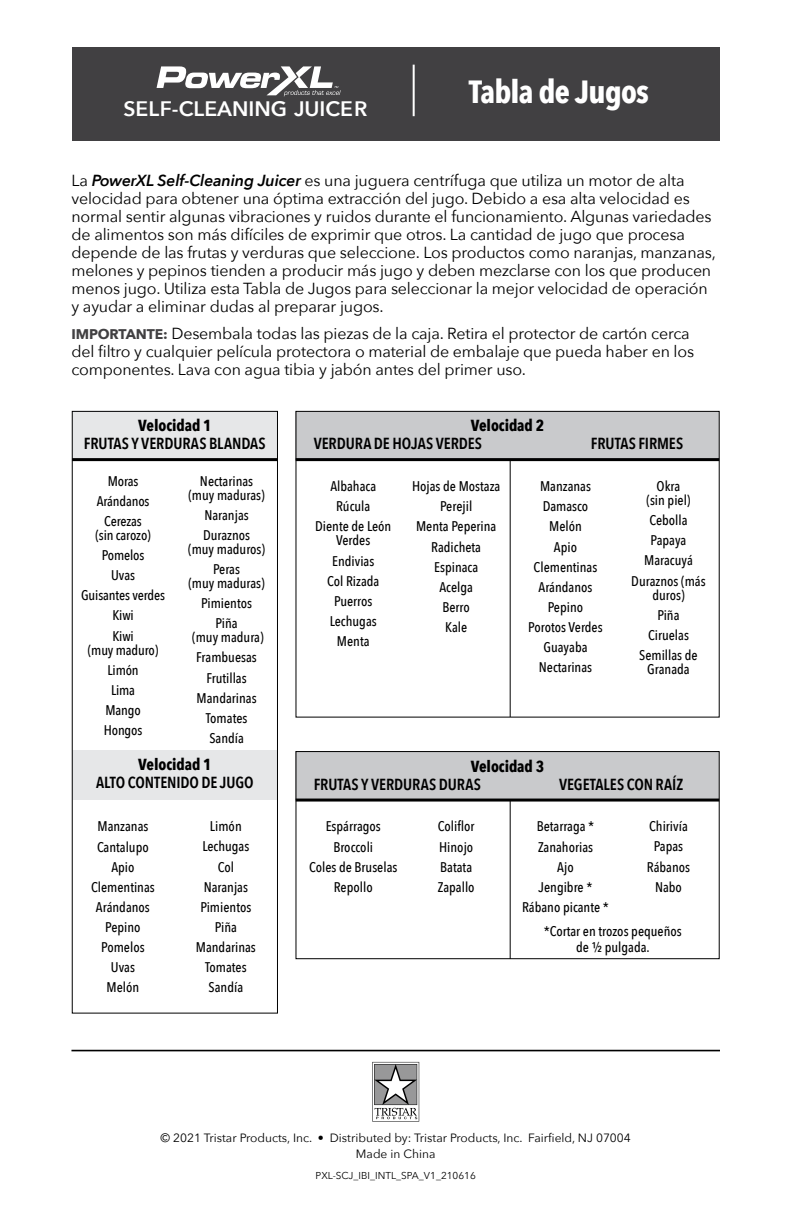
<style>
.page{position:relative;width:792px;height:1224px;background:#fff}
.page>*{position:absolute;margin:0;border:0;box-sizing:border-box;transform-origin:0 0}
.t1{font:700 32px "Avenir Next Condensed";letter-spacing:-.025em;color:#fff}
.t2{font:600 21px "Avenir Next";color:#fff}
.t3{font:16px/18px "Avenir Next";letter-spacing:-.01em;color:#000}
.t4{font:600 16px "Avenir Next Condensed";letter-spacing:-.005em;color:#000}
.t5{font:700 16px "Avenir Next Condensed";letter-spacing:-.005em;color:#000}
.t6{font:500 14px/20.2px "Avenir Next Condensed";color:#000;text-align:center}
.t7{font:12px/16px "Avenir Next";color:#000;text-align:center}
.t8{font:10px "Avenir Next";color:#000}
.s1{font-weight:600;font-style:italic}
.s2{font-weight:700;font-size:14px;color:#414042}
</style>
<div class="page">
<div style="left:296px;top:751px;width:423px;height:208px;border:1px solid #000"></div>
<div style="left:72px;top:47px;width:647px;height:94px;background:#414042"></div>
<hr style="left:413px;top:65px;width:2px;height:51px;background:#fff">
<hr style="left:71px;top:1050px;width:649px;height:1px;background:#000">
<svg style="left:157px;top:66px;width:184px;height:30px"></svg>
<div style="left:72px;top:411px;width:206px;height:50px;background:#e6e7e8"></div>
<hr style="left:72px;top:458px;width:206px;height:3px;background:#000">
<div style="left:72px;top:750px;width:206px;height:50px;background:#e6e7e8"></div>
<hr style="left:510px;top:461px;width:1px;height:256px;background:#000">
<div style="left:296px;top:752px;width:423px;height:48px;background:#c9cacc"></div>
<hr style="left:296px;top:799px;width:423px;height:3px;background:#000">
<div style="left:296px;top:411px;width:423px;height:49px;background:#c9cacc"></div>
<hr style="left:296px;top:458px;width:423px;height:3px;background:#000">
<hr style="left:510px;top:800px;width:1px;height:159px;background:#000">
<svg style="left:372px;top:1062px;width:47px;height:60px"></svg>
<h2 class="t2" style="left:124px;top:91px;width:245px">SELF-CLEANING JUICER</h2>
<h1 class="t1" style="left:469px;top:73px;width:181px">Tabla de Jugos</h1>
<p class="t3" style="left:71px;top:170px;width:646px">La <span class="s1">PowerXL Self-Cleaning Juicer</span> es una juguera centrífuga que utiliza un motor de alta velocidad para obtener una óptima extracción del jugo. Debido a esa alta velocidad es normal sentir algunas vibraciones y ruidos durante el funcionamiento. Algunas variedades de alimentos son más difíciles de exprimir que otros. La cantidad de jugo que procesa depende de las frutas y verduras que seleccione. Los productos como naranjas, manzanas, melones y pepinos tienden a producir más jugo y deben mezclarse con los que producen menos jugo. Utiliza esta Tabla de Jugos para seleccionar la mejor velocidad de operación y ayudar a eliminar dudas al preparar jugos.</p>
<p class="t3" style="left:71px;top:323px;width:624px"><span class="s2">IMPORTANTE:</span> Desembala todas las piezas de la caja. Retira el protector de cartón cerca del filtro y cualquier película protectora o material de embalaje que pueda haber en los componentes. Lava con agua tibia y jabón antes del primer uso.</p>
<p class="t5" style="left:138px;top:416px;width:75px">Velocidad 1</p>
<p class="t4" style="left:84px;top:430px;width:183px">FRUTAS Y VERDURAS BLANDAS</p>
<p class="t6" style="left:97px;top:471px;width:54px">Moras<br>Arándanos<br>Cerezas</p>
<p class="t6" style="left:81px;top:525px;width:85px">(sin carozo)<br>Pomelos<br>Uvas<br>Guisantes verdes<br>Kiwi<br>Kiwi</p>
<p class="t6" style="left:88px;top:640px;width:72px">(muy maduro)<br>Limón<br>Lima<br>Mango<br>Hongos</p>
<p class="t6" style="left:188px;top:474px;width:78px;line-height:14px">Nectarinas (muy maduras)</p>
<p class="t6" style="left:203px;top:505px;width:49px;text-align:left">Naranjas<br>Duraznos</p>
<p class="t6" style="left:188px;top:539px;width:79px">(muy maduros)<br>Peras</p>
<p class="t6" style="left:188px;top:573px;width:78px">(muy maduras)<br>Pimientos<br>Piña</p>
<p class="t6" style="left:192px;top:627px;width:73px">(muy madura)<br>Frambuesas<br>Frutillas<br>Mandarinas<br>Tomates<br>Sandía</p>
<p class="t5" style="left:138px;top:754px;width:75px">Velocidad 1</p>
<p class="t4" style="left:96px;top:768px;width:159px">ALTO CONTENIDO DE JUGO</p>
<p class="t6" style="left:91px;top:816px;width:65px">Manzanas<br>Cantalupo<br>Apio<br>Clementinas<br>Arándanos<br>Pepino<br>Pomelos<br>Uvas<br>Melón</p>
<p class="t6" style="left:196px;top:816px;width:62px">Limón<br>Lechugas<br>Col<br>Naranjas<br>Pimientos<br>Piña<br>Mandarinas<br>Tomates<br>Sandía</p>
<p class="t5" style="left:471px;top:416px;width:75px">Velocidad 2</p>
<p class="t4" style="left:314px;top:430px;width:170px">VERDURA DE HOJAS VERDES</p>
<p class="t4" style="left:591px;top:430px;width:94px">FRUTAS FIRMES</p>
<p class="t6" style="left:315px;top:476px;width:78px">Albahaca<br>Rúcula<br>Diente de León</p>
<p class="t6" style="left:327px;top:530px;width:54px">Verdes<br>Endivias<br>Col Rizada<br>Puerros<br>Lechugas<br>Menta</p>
<p class="t6" style="left:412px;top:476px;width:90px">Hojas de Mostaza<br>Perejil<br>Menta Peperina<br>Radicheta<br>Espinaca<br>Acelga<br>Berro<br>Kale</p>
<p class="t6" style="left:528px;top:476px;width:76px">Manzanas<br>Damasco<br>Melón<br>Apio<br>Clementinas<br>Arándanos<br>Pepino<br>Porotos Verdes<br>Guayaba<br>Nectarinas</p>
<p class="t6" style="left:646px;top:479px;width:46px;line-height:14px">Okra (sin piel)</p>
<p class="t6" style="left:631px;top:510px;width:76px">Cebolla<br>Papaya<br>Maracuyá<br>Duraznos (más</p>
<p class="t6" style="left:639px;top:585px;width:60px">duros)<br>Piña<br>Ciruelas<br>Semillas de</p>
<p class="t6" style="left:647px;top:659px;width:44px">Granada</p>
<p class="t5" style="left:471px;top:756px;width:75px">Velocidad 3</p>
<p class="t4" style="left:314px;top:770px;width:169px">FRUTAS Y VERDURAS DURAS</p>
<p class="t4" style="left:559px;top:770px;width:126px">VEGETALES CON RAÍZ</p>
<p class="t6" style="left:309px;top:816px;width:90px">Espárragos<br>Broccoli<br>Coles de Bruselas<br>Repollo</p>
<p class="t6" style="left:438px;top:816px;width:38px;text-align:left">Coliflor<br>Hinojo<br>Batata<br>Zapallo</p>
<p class="t6" style="left:522px;top:816px;width:88px">Betarraga *<br>Zanahorias<br>Ajo<br>Jengibre *<br>Rábano picante *</p>
<p class="t6" style="left:647px;top:816px;width:45px">Chirivía<br>Papas<br>Rábanos<br>Nabo</p>
<p class="t6" style="left:544px;top:923px;width:140px;line-height:16px">*Cortar en trozos pequeños de ½ pulgada.</p>
<p class="t7" style="left:161px;top:1130px;width:472px">© 2021 Tristar Products, Inc. • Distributed by: Tristar Products, Inc. Fairfield, NJ 07004<br>Made in China</p>
<p class="t8" style="left:316px;top:1168px;width:162px">PXL-SCJ_IBI_INTL_SPA_V1_210616</p>
</div>
